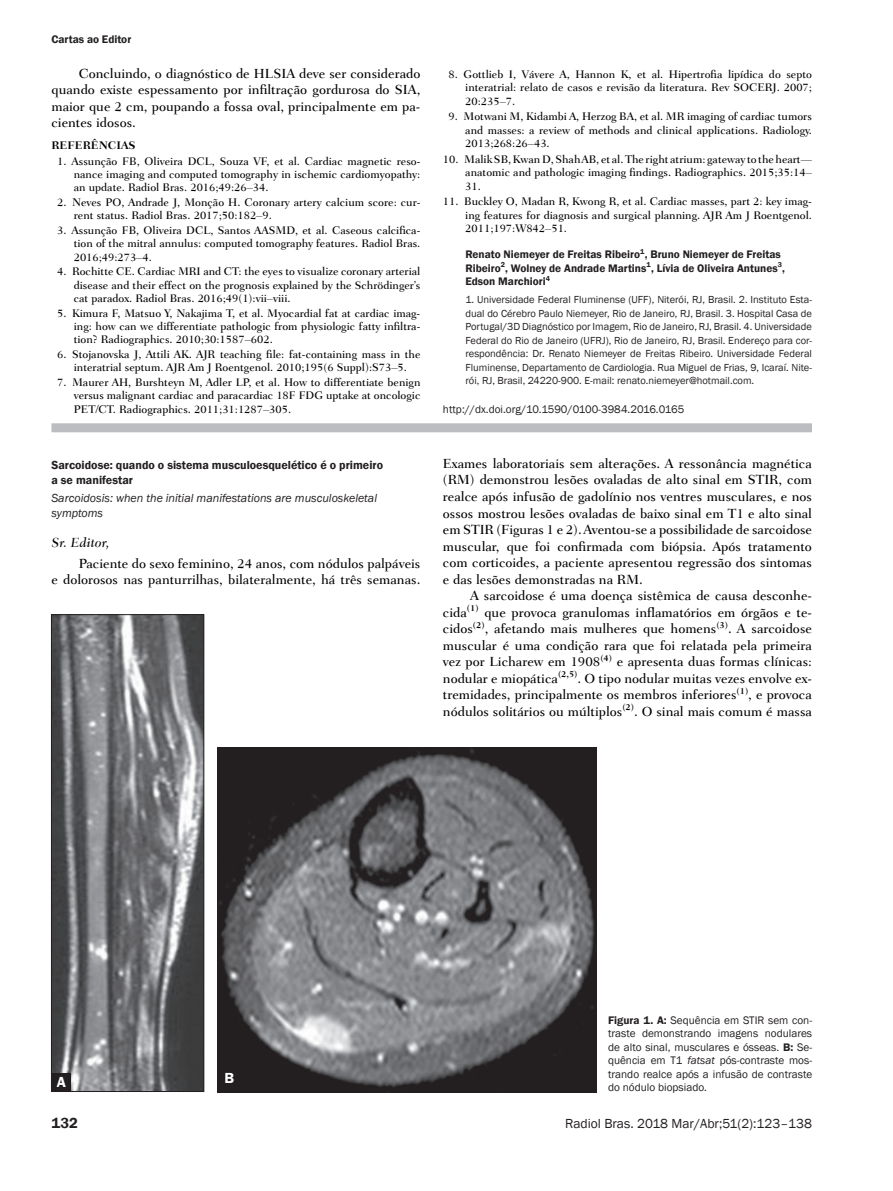
<style>
.page{position:relative;width:893px;height:1191px;background:#fff}
.page>*{position:absolute;margin:0;border:0;box-sizing:border-box;transform-origin:0 0}
.t1{font:600 15px "Franklin Gothic";color:#231f20}
.t2{font:600 15px "Franklin Gothic";color:#fff}
.t3{font:500 13.5px/16.5px "Fairfield LT";color:#000001;text-align:justify}
.t4{font:13.5px "Franklin Gothic";color:#231f20}
.t5{font:italic 500 13.5px "Fairfield LT";color:#000001}
.t6{font:600 12px/15px "Franklin Gothic";color:#231f20}
.t7{font:italic 12px/15px "Franklin Gothic";color:#231f20}
.t8{font:500 11.25px/13.4px "Fairfield LT";color:#000001;text-align:justify}
.t9{font:11.25px/13.5px "Franklin Gothic";color:#231f20;text-align:justify}
.t10{font:600 11.25px/13.5px "Franklin Gothic";color:#231f20}
.t11{font:700 11.25px "Fairfield LT";color:#000001}
.t12{font:10.5px/13.5px "Franklin Gothic";color:#231f20;text-align:justify}
.s1{font-weight:600}
.s2{font-style:italic}
</style>
<div class="page">
<div style="left:51px;top:423px;width:761px;height:9px;background:#bcbdc0"></div>
<img style="left:53px;top:616px;width:149px;height:473px">
<div style="left:51px;top:614px;width:153px;height:477px;border:1px solid #231f20"></div>
<div style="left:52px;top:1072px;width:18px;height:19px;background:#231f20"></div>
<img style="left:218px;top:747px;width:379px;height:345px">
<p class="t10" style="left:51px;top:33px;width:81px">Cartas ao Editor</p>
<p class="t3" style="left:51px;top:65px;width:370px;text-indent:27px">Concluindo, o diagnóstico de HLSIA deve ser considerado quando existe espessamento por infiltração gordurosa do SIA, maior que 2 cm, poupando a fossa oval, principalmente em pa&shy;cientes idosos.</p>
<p class="t11" style="left:51px;top:139px;width:86px">REFERÊNCIAS</p>
<p class="t8" style="left:74px;top:154px;width:348px;text-indent:-17px">1. Assunção FB, Oliveira DCL, Souza VF, et al. Cardiac magnetic reso&shy;nance imaging and computed tomography in ischemic cardiomyopathy: an update. Radiol Bras. 2016;49:26–34.</p>
<p class="t8" style="left:74px;top:196px;width:348px;text-indent:-17px">2. Neves PO, Andrade J, Monção H. Coronary artery calcium score: cur&shy;rent status. Radiol Bras. 2017;50:182–9.</p>
<p class="t8" style="left:74px;top:224px;width:348px;text-indent:-17px">3. Assunção FB, Oliveira DCL, Santos AASMD, et al. Caseous calcifica&shy;tion of the mitral annulus: computed tomography features. Radiol Bras.<br>2016;49:273–4.</p>
<p class="t8" style="left:74px;top:265px;width:348px;text-indent:-17px">4. Rochitte CE. Cardiac MRI and CT: the eyes to visualize coronary arterial disease and their effect on the prognosis explained by the Schrödinger’s cat paradox. Radiol Bras. 2016;49(1):vii–viii.</p>
<p class="t8" style="left:74px;top:306px;width:348px;text-indent:-17px">5. Kimura F, Matsuo Y, Nakajima T, et al. Myocardial fat at cardiac imag&shy;ing: how can we differentiate pathologic from physiologic fatty infiltra&shy;tion? Radiographics. 2010;30:1587–602.</p>
<p class="t8" style="left:57px;top:348px;width:365px;text-align:center">6. Stojanovska J, Attili AK. AJR teaching file: fat-containing mass in the interatrial septum. AJR Am J Roentgenol. 2010;195(6 Suppl):S73–5.</p>
<p class="t8" style="left:74px;top:376px;width:348px;text-indent:-17px">7. Maurer AH, Burshteyn M, Adler LP, et al. How to differentiate benign versus malignant cardiac and paracardiac 18F FDG uptake at oncologic PET/CT. Radiographics. 2011;31:1287–305.</p>
<p class="t6" style="left:51px;top:457px;width:333px">Sarcoidose: quando o sistema musculoesquelético é o primeiro a se manifestar</p>
<p class="t7" style="left:51px;top:490px;width:327px">Sarcoidosis: when the initial manifestations are musculoskeletal symptoms</p>
<p class="t5" style="left:51px;top:535px;width:60px">Sr. Editor,</p>
<p class="t3" style="left:51px;top:555px;width:370px;text-align:right">Paciente do sexo feminino, 24 anos, com nódulos palpáveis<br>e dolorosos nas panturrilhas, bilateralmente, há três semanas.</p>
<p class="t8" style="left:465px;top:67px;width:348px;text-indent:-17px">8. Gottlieb I, Vávere A, Hannon K, et al. Hipertrofia lipídica do septo interatrial: relato de casos e revisão da literatura. Rev SOCERJ. 2007; 20:235–7.</p>
<p class="t8" style="left:465px;top:110px;width:348px;text-indent:-17px">9. Motwani M, Kidambi A, Herzog BA, et al. MR imaging of cardiac tumors and masses: a review of methods and clinical applications. Radiology.<br>2013;268:26–43.</p>
<p class="t8" style="left:465px;top:152px;width:348px;text-indent:-22px">10. Malik SB, Kwan D, Shah AB, et al. The right atrium: gateway to the heart— anatomic and pathologic imaging findings. Radiographics. 2015;35:14– 31.</p>
<p class="t8" style="left:465px;top:195px;width:348px;text-indent:-22px">11. Buckley O, Madan R, Kwong R, et al. Cardiac masses, part 2: key imag&shy;ing features for diagnosis and surgical planning. AJR Am J Roentgenol.<br>2011;197:W842–51.</p>
<p class="t10" style="left:465px;top:248px;width:321px">Renato Niemeyer de Freitas Ribeiro<sup>1</sup>, Bruno Niemeyer de Freitas<br>Ribeiro<sup>2</sup>, Wolney de Andrade Martins<sup>1</sup>, Lívia de Oliveira Antunes<sup>3</sup>,<br>Edson Marchiori<sup>4</sup></p>
<p class="t12" style="left:465px;top:293px;width:348px">1. Universidade Federal Fluminense (UFF), Niterói, RJ, Brasil. 2. Instituto Esta&shy;dual do Cérebro Paulo Niemeyer, Rio de Janeiro, RJ, Brasil. 3. Hospital Casa de Portugal/3D Diagnóstico por Imagem, Rio de Janeiro, RJ, Brasil. 4. Universidade Federal do Rio de Janeiro (UFRJ), Rio de Janeiro, RJ, Brasil. Endereço para cor&shy;respondência: Dr. Renato Niemeyer de Freitas Ribeiro. Universidade Federal Fluminense, Departamento de Cardiologia. Rua Miguel de Frias, 9, Icaraí. Nite&shy;rói, RJ, Brasil, 24220-900. E-mail: renato.niemeyer@hotmail.com.</p>
<p class="t9" style="left:443px;top:402px;width:243px">http://dx.doi.org/10.1590/0100-3984.2016.0165</p>
<p class="t3" style="left:443px;top:455px;width:371px">Exames laboratoriais sem alterações. A ressonância magnética (RM) demonstrou lesões ovaladas de alto sinal em STIR, com realce após infusão de gadolínio nos ventres musculares, e nos ossos mostrou lesões ovaladas de baixo sinal em T1 e alto sinal em STIR (Figuras 1 e 2). Aventou-se a possibilidade de sarcoidose muscular, que foi confirmada com biópsia. Após tratamento com corticoides, a paciente apresentou regressão dos sintomas e das lesões demonstradas na RM.</p>
<p class="t3" style="left:443px;top:587px;width:370px;text-indent:27px">A sarcoidose é uma doença sistêmica de causa desconhe&shy;cida<sup>(1)</sup> que provoca granulomas inflamatórios em órgãos e te&shy;cidos<sup>(2)</sup>, afetando mais mulheres que homens<sup>(3)</sup>. A sarcoidose muscular é uma condição rara que foi relatada pela primeira vez por Licharew em 1908<sup>(4)</sup> e apresenta duas formas clínicas: nodular e miopática<sup>(2,5)</sup>. O tipo nodular muitas vezes envolve ex&shy;tremidades, principalmente os membros inferiores<sup>(1)</sup>, e provoca nódulos solitários ou múltiplos<sup>(2)</sup>. O sinal mais comum é massa</p>
<h1 class="t2" style="left:57px;top:1072px;width:11px">A</h1>
<h1 class="t2" style="left:224px;top:1069px;width:11px">B</h1>
<p class="t9" style="left:608px;top:1013px;width:206px"><span class="s1">Figura 1. A:</span> Sequência em STIR sem con&shy;traste demonstrando imagens nodulares de alto sinal, musculares e ósseas. <span class="s1">B:</span> Se&shy;quência em T1 <span class="s2">fatsat</span> pós-contraste mos&shy;trando realce após a infusão de contraste</p>
<p class="t9" style="left:608px;top:1081px;width:101px">do nódulo biopsiado.</p>
<h1 class="t1" style="left:51px;top:1113px;width:28px">132</h1>
<p class="t4" style="left:565px;top:1114px;width:248px">Radiol Bras. 2018 Mar/Abr;51(2):123–138</p>
</div>
